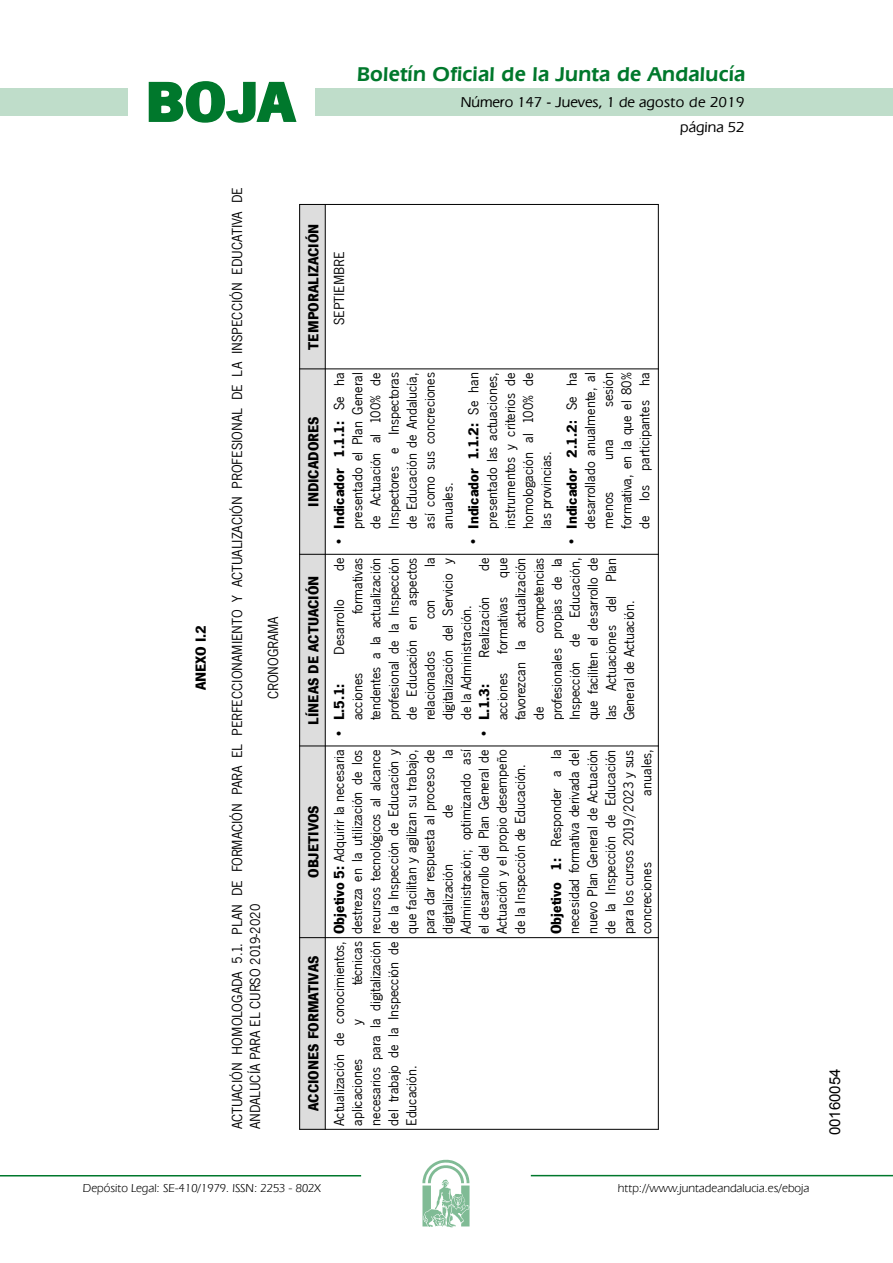
<style>
.page{position:relative;width:893px;height:1263px;background:#fff}
.page>*{position:absolute;margin:0;border:0;box-sizing:border-box;transform-origin:0 0}
.t1{font:700 57.75px "News Got T";color:#00782c;scale:1.14 1}
.t2{font:600 21px "Eras IT Cby BT";letter-spacing:.01em;color:#00782c}
.t3{font:15px/18.1px "News Got T";color:#000;text-align:justify}
.t4{font:700 15px "News Got T";color:#000}
.t5{font:500 15px/24.5px "Eras IT Cby BT";color:#000;text-align:right}
.t6{font:15px "Arial";color:#000}
.t7{font:12px "Eras IT Cby BT";color:#000}
.s1{font-weight:700}
</style>
<div class="page">
<div style="left:315px;top:88px;width:577px;height:28px;background:#bfddca"></div>
<div style="left:0;top:88px;width:128px;height:28px;background:#bfddca"></div>
<hr style="left:0;top:1175px;width:361px;height:2px;background:#00782c">
<svg style="left:422px;top:1159px;width:47px;height:68px"></svg>
<hr style="left:531px;top:1175px;width:361px;height:1px;background:#00782c">
<svg style="left:148px;top:81px;width:149px;height:42px"></svg>
<div style="left:299px;top:938px;width:26px;height:191px;background:#ddd"></div>
<div style="left:299px;top:746px;width:26px;height:192px;background:#ddd"></div>
<div style="left:299px;top:554px;width:26px;height:192px;background:#ddd"></div>
<div style="left:299px;top:369px;width:26px;height:185px;background:#ddd"></div>
<div style="left:299px;top:205px;width:26px;height:164px;background:#ddd"></div>
<hr style="left:299px;top:204px;width:1px;height:926px;background:#000">
<hr style="left:325px;top:204px;width:1px;height:926px;background:#000">
<hr style="left:658px;top:204px;width:1px;height:926px;background:#000">
<hr style="left:299px;top:1129px;width:359px;height:1px;background:#000">
<hr style="left:299px;top:937px;width:359px;height:1px;background:#000">
<hr style="left:299px;top:746px;width:359px;height:1px;background:#000">
<hr style="left:299px;top:554px;width:359px;height:1px;background:#000">
<hr style="left:299px;top:369px;width:359px;height:1px;background:#000">
<hr style="left:299px;top:204px;width:359px;height:1px;background:#000">
<h1 class="t1" style="left:145px;top:68px;width:133px">BOJA</h1>
<h2 class="t2" style="left:357px;top:62px;width:390px">Boletín Oficial de la Junta de Andalucía</h2>
<p class="t5" style="left:461px;top:90px;width:285px">Número 147 - Jueves, 1 de agosto de 2019 página 52</p>
<p class="t4" style="left:193px;top:690px;width:67px;rotate:-90deg">ANEXO I.2</p>
<p class="t3" style="left:228px;top:1129px;width:943px;rotate:-90deg">ACTUACIÓN HOMOLOGADA 5.1. PLAN DE FORMACIÓN PARA EL PERFECCIONAMIENTO Y ACTUALIZACIÓN PROFESIONAL DE LA INSPECCIÓN EDUCATIVA DE</p>
<p class="t3" style="left:264px;top:699px;width:84px;rotate:-90deg">CRONOGRAMA</p>
<p class="t3" style="left:246px;top:1129px;width:227px;rotate:-90deg">ANDALUCÍA PARA EL CURSO 2019-2020</p>
<p class="t4" style="left:306px;top:350px;width:127px;rotate:-90deg">TEMPORALIZACIÓN</p>
<p class="t4" style="left:306px;top:507px;width:92px;rotate:-90deg">INDICADORES</p>
<p class="t4" style="left:306px;top:725px;width:150px;rotate:-90deg">LÍNEAS DE ACTUACIÓN</p>
<p class="t4" style="left:306px;top:878px;width:74px;rotate:-90deg">OBJETIVOS</p>
<p class="t4" style="left:306px;top:1111px;width:157px;rotate:-90deg">ACCIONES FORMATIVAS</p>
<p class="t3" style="left:330px;top:325px;width:75px;rotate:-90deg">SEPTIEMBRE</p>
<p class="t3" style="left:330px;top:529px;width:158px;text-indent:-15px;rotate:-90deg">• <span class="s1">Indicador 1.1.1:</span> Se ha presentado el Plan General de Actuación al 100% de Inspectores e Inspectoras de Educación de Andalucía, así como sus concreciones anuales.</p>
<p class="t3" style="left:464px;top:529px;width:158px;text-indent:-15px;rotate:-90deg">• <span class="s1">Indicador 1.1.2:</span> Se han presentado las actuaciones, instrumentos y criterios de homologación al 100% de las provincias.</p>
<p class="t3" style="left:562px;top:529px;width:158px;text-indent:-15px;rotate:-90deg">• <span class="s1">Indicador 2.1.2:</span> Se ha desarrollado anualmente, al menos</p>
<p class="t3" style="left:599px;top:529px;width:158px;text-indent:122px;rotate:-90deg">sesión formativa, en la que el 80% de los participantes ha</p>
<p class="t3" style="left:599px;top:460px;width:22px;rotate:-90deg">una</p>
<p class="t3" style="left:420px;top:720px;width:164px;text-indent:153px;rotate:-90deg">la digitalización del Servicio y de la Administración.</p>
<p class="t3" style="left:529px;top:720px;width:164px;text-indent:87px;rotate:-90deg">competencias profesionales propias de la Inspección de Educación, que faciliten el desarrollo de las Actuaciones del Plan General de Actuación.</p>
<p class="t3" style="left:330px;top:571px;width:15px;rotate:-90deg">de</p>
<p class="t3" style="left:475px;top:571px;width:15px;rotate:-90deg">de</p>
<p class="t3" style="left:348px;top:720px;width:164px;text-indent:106px;rotate:-90deg">formativas tendentes a la actualización profesional de la Inspección de Educación en aspectos relacionados</p>
<p class="t3" style="left:493px;top:720px;width:164px;text-indent:142px;rotate:-90deg">que favorezcan la actualización de</p>
<p class="t3" style="left:493px;top:654px;width:58px;rotate:-90deg">formativas</p>
<p class="t3" style="left:475px;top:658px;width:63px;rotate:-90deg">Realización</p>
<p class="t3" style="left:330px;top:655px;width:56px;rotate:-90deg">Desarrollo</p>
<p class="t3" style="left:420px;top:619px;width:21px;rotate:-90deg">con</p>
<p class="t3" style="left:348px;top:720px;width:49px;rotate:-90deg">acciones</p>
<p class="t3" style="left:493px;top:720px;width:49px;rotate:-90deg">acciones</p>
<p class="t4" style="left:331px;top:736px;width:54px;rotate:-90deg">• L.5.1:</p>
<p class="t4" style="left:476px;top:736px;width:53px;rotate:-90deg">• L.1.3:</p>
<p class="t3" style="left:330px;top:934px;width:186px;rotate:-90deg"><span class="s1">Objetivo 5:</span> Adquirir la necesaria destreza en la utilización de los recursos tecnológicos al alcance de la Inspección de Educación y que facilitan y agilizan su trabajo, para dar respuesta al proceso de digitalización</p>
<p class="t3" style="left:438px;top:934px;width:186px;text-indent:175px;rotate:-90deg">la Administración; optimizando así el desarrollo del Plan General de Actuación y el propio desempeño de la Inspección de Educación.</p>
<p class="t3" style="left:547px;top:934px;width:186px;rotate:-90deg"><span class="s1">Objetivo 1:</span> Responder a la necesidad formativa derivada del nuevo Plan General de Actuación de la Inspección de Educación para los cursos 2019/2023 y sus concreciones</p>
<p class="t3" style="left:637px;top:796px;width:48px;rotate:-90deg">anuales,</p>
<p class="t3" style="left:438px;top:818px;width:15px;rotate:-90deg">de</p>
<p class="t3" style="left:348px;top:1126px;width:186px;text-indent:141px;rotate:-90deg">técnicas necesarios para la digitalización del trabajo de la Inspección de Educación.</p>
<p class="t3" style="left:330px;top:1126px;width:186px;rotate:-90deg">Actualización de conocimientos, aplicaciones</p>
<p class="t3" style="left:348px;top:1025px;width:7px;rotate:-90deg">y</p>
<p class="t7" style="left:83px;top:1181px;width:239px">Depósito Legal: SE-410/1979. ISSN: 2253 - 802X</p>
<p class="t7" style="left:618px;top:1181px;width:193px">http://www.juntadeandalucia.es/eboja</p>
<p class="t6" style="left:825px;top:1135px;width:68px;rotate:-90deg">00160054</p>
</div>
